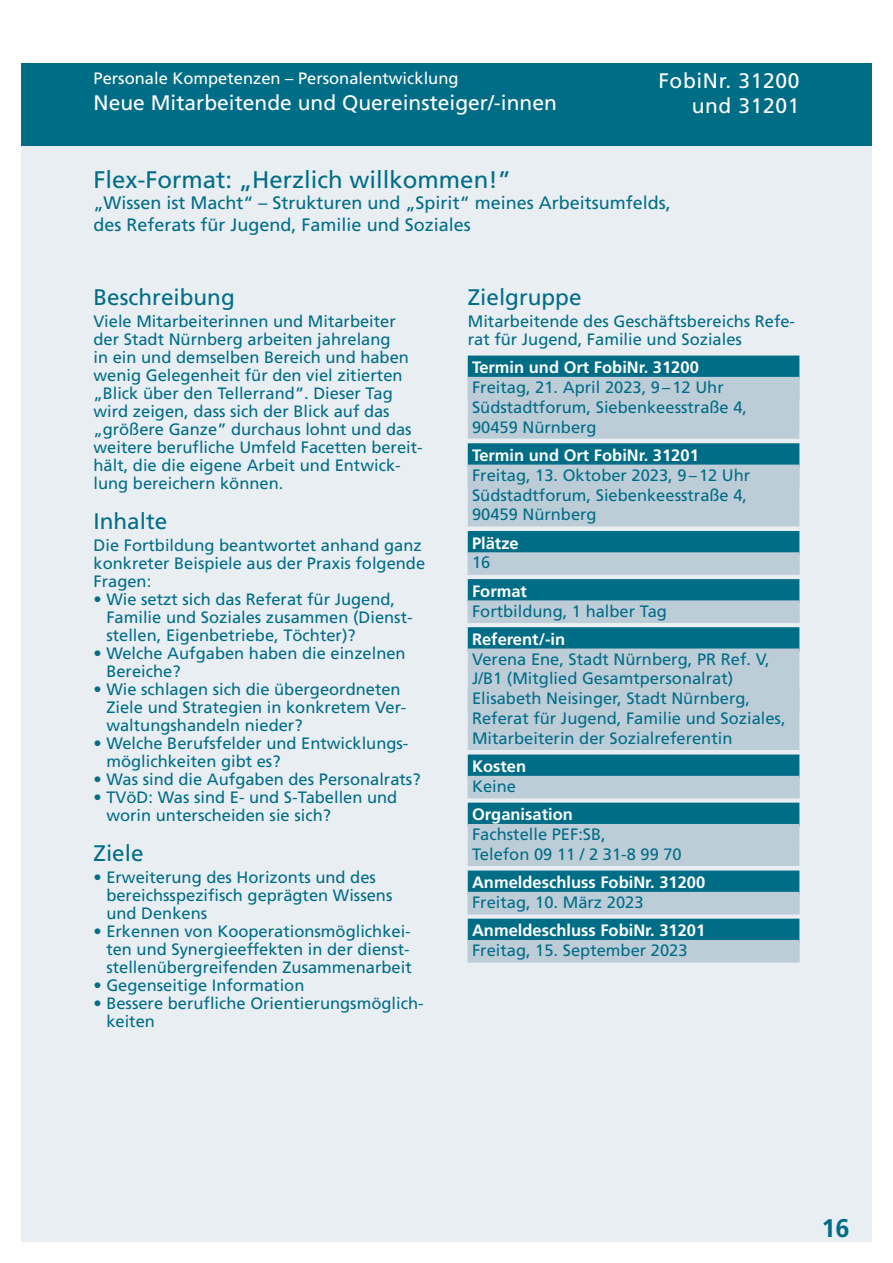
<style>
.page{position:relative;width:893px;height:1263px;background:#fff}
.page>*{position:absolute;margin:0;border:0;box-sizing:border-box;transform-origin:0 0}
.t1{font:700 25.5px "Frutiger";color:#006d87}
.t2{font:24px "Frutiger";color:#006d87}
.t3{font:22.5px "Frutiger";color:#006d87}
.t4{font:21px "Frutiger";color:#fff}
.t5{font:21px/25.2px "Frutiger";letter-spacing:.03em;color:#fff;text-align:right}
.t6{font:18px/21.6px "Frutiger";color:#006d87}
.t7{font:16.5px/18px "Frutiger";color:#006d87}
.t8{font:700 16.5px "Frutiger";color:#fff}
.t9{font:16.5px "Frutiger";color:#fff}
</style>
<div class="page">
<div style="left:21px;top:146px;width:851px;height:1096px;background:#e9eef3"></div>
<div style="left:21px;top:64px;width:851px;height:82px;background:#006d87"></div>
<div style="left:468px;top:356px;width:331px;height:24px;background:#006d87"></div>
<div style="left:468px;top:377px;width:331px;height:22px;background:#bdcdd8"></div>
<div style="left:468px;top:397px;width:331px;height:22px;background:#bdcdd8"></div>
<div style="left:468px;top:418px;width:331px;height:21px;background:#bdcdd8"></div>
<div style="left:468px;top:443px;width:331px;height:24px;background:#006d87"></div>
<div style="left:468px;top:465px;width:331px;height:22px;background:#bdcdd8"></div>
<div style="left:468px;top:484px;width:331px;height:23px;background:#bdcdd8"></div>
<div style="left:468px;top:505px;width:331px;height:21px;background:#bdcdd8"></div>
<div style="left:468px;top:531px;width:331px;height:24px;background:#006d87"></div>
<svg style="left:468px;top:552px;width:331px;height:23px"></svg>
<div style="left:468px;top:553px;width:331px;height:21px;background:#bdcdd8"></div>
<div style="left:468px;top:579px;width:331px;height:24px;background:#006d87"></div>
<div style="left:468px;top:600px;width:331px;height:23px;background:#bdcdd8"></div>
<div style="left:468px;top:627px;width:331px;height:24px;background:#006d87"></div>
<div style="left:468px;top:648px;width:331px;height:23px;background:#bdcdd8"></div>
<div style="left:468px;top:669px;width:331px;height:21px;background:#bdcdd8"></div>
<div style="left:468px;top:689px;width:331px;height:21px;background:#bdcdd8"></div>
<div style="left:468px;top:708px;width:331px;height:22px;background:#bdcdd8"></div>
<div style="left:468px;top:729px;width:331px;height:21px;background:#bdcdd8"></div>
<div style="left:468px;top:754px;width:331px;height:24px;background:#006d87"></div>
<div style="left:468px;top:776px;width:331px;height:22px;background:#bdcdd8"></div>
<div style="left:468px;top:803px;width:331px;height:24px;background:#006d87"></div>
<div style="left:468px;top:824px;width:331px;height:22px;background:#bdcdd8"></div>
<div style="left:468px;top:845px;width:331px;height:21px;background:#bdcdd8"></div>
<div style="left:468px;top:870px;width:331px;height:24px;background:#006d87"></div>
<div style="left:468px;top:892px;width:331px;height:22px;background:#bdcdd8"></div>
<div style="left:468px;top:919px;width:331px;height:24px;background:#006d87"></div>
<div style="left:468px;top:940px;width:331px;height:22px;background:#bdcdd8"></div>
<p class="t9" style="left:94px;top:69px;width:366px">Personale Kompetenzen – Personalentwicklung</p>
<p class="t4" style="left:94px;top:90px;width:465px">Neue Mitarbeitende und Quereinsteiger/-innen</p>
<p class="t5" style="left:658px;top:68px;width:143px">FobiNr. 31200 und 31201</p>
<h2 class="t2" style="left:94px;top:165px;width:419px">Flex-Format: „Herzlich willkommen!”</h2>
<p class="t6" style="left:94px;top:192px;width:579px">„Wissen ist Macht“ – Strukturen und „Spirit“ meines Arbeitsumfelds, des Referats für Jugend, Familie und Soziales</p>
<h3 class="t3" style="left:94px;top:284px;width:143px">Beschreibung</h3>
<p class="t7" style="left:94px;top:312px;width:331px">Viele Mitarbeiterinnen und Mitarbeiter der Stadt Nürnberg arbeiten jahrelang<br>in ein und demselben Bereich und haben wenig Gelegenheit für den viel zitierten „Blick über den Tellerrand”. Dieser Tag wird zeigen, dass sich der Blick auf das „größere Ganze” durchaus lohnt und das weitere berufliche Umfeld Facetten bereit&shy;hält, die die eigene Arbeit und Entwick&shy;lung bereichern können.</p>
<h3 class="t3" style="left:94px;top:508px;width:75px">Inhalte</h3>
<p class="t7" style="left:94px;top:536px;width:333px">Die Fortbildung beantwortet anhand ganz konkreter Beispiele aus der Praxis folgende<br>Fragen:</p>
<p class="t7" style="left:106px;top:590px;width:308px;text-indent:-13px">• Wie setzt sich das Referat für Jugend,<br>Familie und Soziales zusammen (Dienst&shy;stellen, Eigenbetriebe, Töchter)?</p>
<p class="t7" style="left:106px;top:644px;width:301px;text-indent:-13px">• Welche Aufgaben haben die einzelnen<br>Bereiche?</p>
<p class="t7" style="left:106px;top:680px;width:301px;text-indent:-13px">• Wie schlagen sich die übergeordneten<br>Ziele und Strategien in konkretem Ver&shy;waltungshandeln nieder?</p>
<p class="t7" style="left:106px;top:734px;width:304px;text-indent:-13px">• Welche Berufsfelder und Entwicklungs&shy;möglichkeiten gibt es?</p>
<p class="t7" style="left:94px;top:770px;width:329px">• Was sind die Aufgaben des Personalrats?</p>
<p class="t7" style="left:106px;top:788px;width:292px;text-indent:-13px">• TVöD: Was sind E- und S-Tabellen und worin unterscheiden sie sich?</p>
<h3 class="t3" style="left:94px;top:840px;width:52px">Ziele</h3>
<p class="t7" style="left:106px;top:868px;width:288px;text-indent:-13px">• Erweiterung des Horizonts und des bereichsspezifisch geprägten Wissens und Denkens</p>
<p class="t7" style="left:106px;top:922px;width:307px;text-indent:-13px">• Erkennen von Kooperationsmöglichkei&shy;ten und Synergieeffekten in der dienst&shy;stellenübergreifenden Zusammenarbeit</p>
<p class="t7" style="left:94px;top:976px;width:212px">• Gegenseitige Information</p>
<p class="t7" style="left:106px;top:994px;width:319px;text-indent:-13px">• Bessere berufliche Orientierungsmöglich&shy;keiten</p>
<h3 class="t3" style="left:468px;top:284px;width:115px">Zielgruppe</h3>
<p class="t7" style="left:468px;top:312px;width:329px">Mitarbeitende des Geschäftsbereichs Refe&shy;rat für Jugend, Familie und Soziales</p>
<p class="t8" style="left:472px;top:358px;width:228px">Termin und Ort FobiNr. 31200</p>
<p class="t7" style="left:472px;top:377px;width:277px;line-height:19.8px">Freitag, 21. April 2023, 9–12 Uhr<br>Südstadtforum, Siebenkeesstraße 4,<br>90459 Nürnberg</p>
<p class="t8" style="left:472px;top:445px;width:228px">Termin und Ort FobiNr. 31201</p>
<p class="t7" style="left:472px;top:465px;width:280px;line-height:19.8px">Freitag, 13. Oktober 2023, 9–12 Uhr<br>Südstadtforum, Siebenkeesstraße 4,<br>90459 Nürnberg</p>
<p class="t8" style="left:472px;top:533px;width:48px">Plätze</p>
<p class="t7" style="left:472px;top:554px;width:20px">16</p>
<p class="t8" style="left:472px;top:581px;width:57px">Format</p>
<p class="t7" style="left:472px;top:602px;width:196px">Fortbildung, 1 halber Tag</p>
<p class="t8" style="left:472px;top:629px;width:95px">Referent/-in</p>
<p class="t7" style="left:472px;top:649px;width:315px;line-height:19.8px">Verena Ene, Stadt Nürnberg, PR Ref. V, J/B1 (Mitglied Gesamtpersonalrat)<br>Elisabeth Neisinger, Stadt Nürnberg, Referat für Jugend, Familie und Soziales, Mitarbeiterin der Sozialreferentin</p>
<p class="t8" style="left:472px;top:757px;width:56px">Kosten</p>
<p class="t7" style="left:472px;top:777px;width:46px">Keine</p>
<p class="t8" style="left:472px;top:805px;width:102px">Organisation</p>
<p class="t7" style="left:472px;top:824px;width:211px;line-height:19.8px">Fachstelle PEF:SB,<br>Telefon 09 11 / 2 31-8 99 70</p>
<p class="t8" style="left:472px;top:873px;width:235px">Anmeldeschluss FobiNr. 31200</p>
<p class="t7" style="left:472px;top:893px;width:173px">Freitag, 10. März 2023</p>
<p class="t8" style="left:472px;top:921px;width:235px">Anmeldeschluss FobiNr. 31201</p>
<p class="t7" style="left:472px;top:941px;width:217px">Freitag, 15. September 2023</p>
<h1 class="t1" style="left:821px;top:1213px;width:30px">16</h1>
</div>
